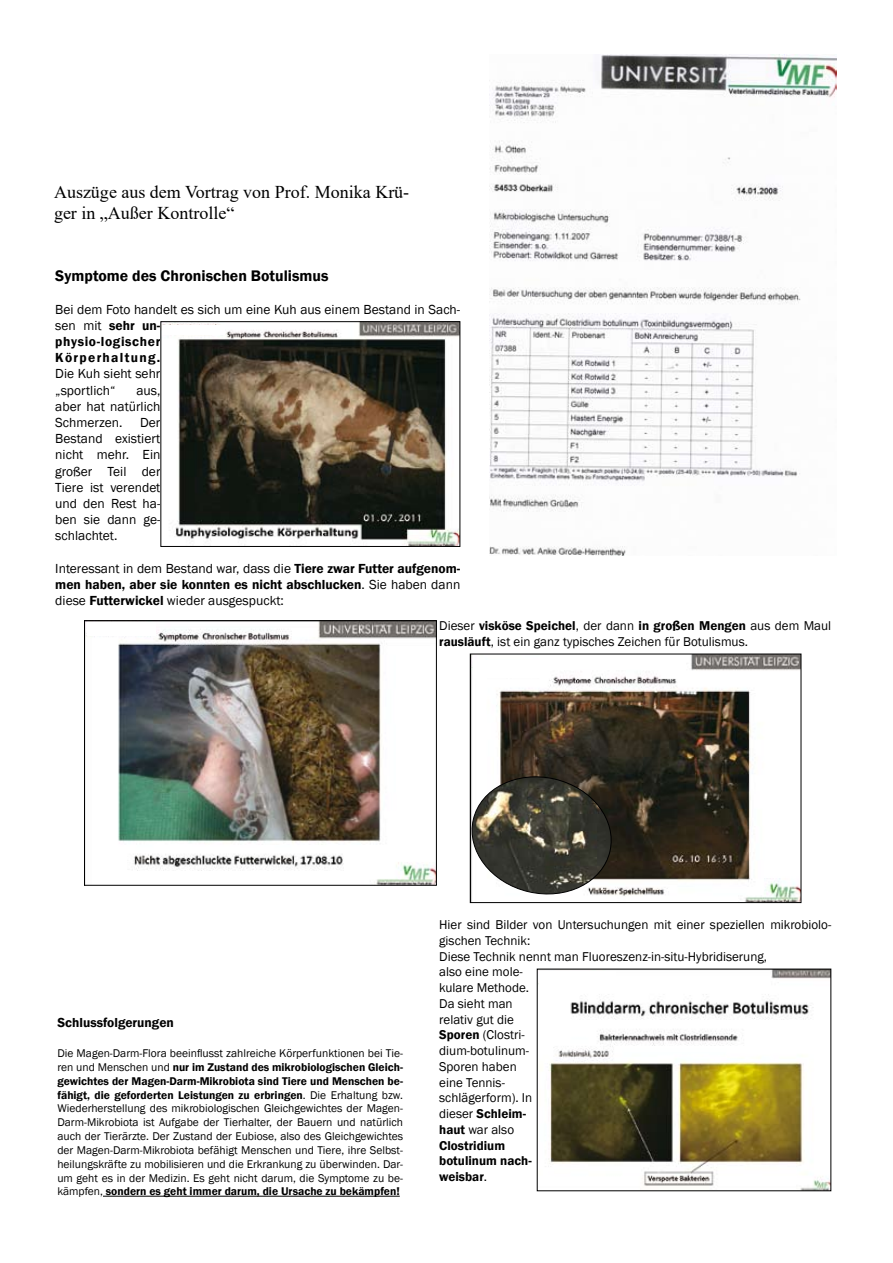
<style>
.page{position:relative;width:893px;height:1263px;background:#fff}
.page>*{position:absolute;margin:0;border:0;box-sizing:border-box;transform-origin:0 0}
.t1{font:18px/21.6px "Times New Roman";color:#000}
.t2{font:600 15.75px "Franklin Gothic";color:#000}
.t3{font:13.5px/16.2px "Franklin Gothic";color:#000}
.t4{font:600 13.5px/16.2px "Franklin Gothic";color:#000;text-align:justify}
.t5{font:13.2px/15.8px "Franklin Gothic";color:#000}
.t6{font:11.55px/13.8px "Franklin Gothic";color:#000;text-align:justify}
.s1{font-weight:600}
.s2{font-weight:400}
</style>
<div class="page">
<img style="left:86px;top:622px;width:349px;height:262px">
<div style="left:84px;top:620px;width:353px;height:266px;border:1px solid #000"></div>
<div style="left:87px;top:623px;width:68px;height:13px;background:#fff"></div>
<img style="left:162px;top:323px;width:296px;height:222px">
<div style="left:160px;top:321px;width:300px;height:226px;border:1px solid #000"></div>
<div style="left:162px;top:325px;width:63px;height:10px;background:#fff"></div>
<img style="left:549px;top:971px;width:280px;height:218px">
<div style="left:540px;top:972px;width:76px;height:17px;background:#fff"></div>
<img style="left:472px;top:656px;width:327px;height:245px">
<div style="left:470px;top:654px;width:331px;height:249px;border:1px solid #000"></div>
<div style="left:473px;top:660px;width:76px;height:17px;background:#fff"></div>
<svg style="left:469px;top:769px;width:149px;height:135px"></svg>
<hr style="left:103px;top:1196px;width:297px;height:1px;background:#000">
<img style="left:489px;top:54px;width:347px;height:502px">
<h1 class="t1" style="left:54px;top:180px;width:357px">Auszüge aus dem Vortrag von Prof. Monika Krü&shy;ger in „Außer Kontrolle“</h1>
<h2 class="t2" style="left:55px;top:266px;width:275px">Symptome des Chronischen Botulismus</h2>
<p class="t3" style="left:55px;top:301px;width:407px">Bei dem Foto handelt es sich um eine Kuh aus einem Bestand in Sach&shy;sen mit <span class="s1">sehr un-<br>physio-logischer<br>Körperhaltung.</span></p>
<p class="t3" style="left:55px;top:366px;width:107px">Die Kuh sieht sehr „sportlich“</p>
<p class="t3" style="left:55px;top:382px;width:107px;text-align:justify;text-indent:81px">aus, aber hat natürlich Schmerzen.</p>
<p class="t3" style="left:55px;top:415px;width:107px;text-align:justify;text-indent:85px">Der Bestand existiert nicht mehr. Ein großer Teil der Tiere ist verendet und den Rest ha&shy;ben sie dann ge&shy;schlachtet.</p>
<p class="t4" style="left:55px;top:560px;width:407px"><span class="s2">Interessant in dem Bestand war, dass die</span> Tiere zwar Futter aufgenom&shy;men haben, aber sie konnten es nicht abschlucken<span class="s2">. Sie haben dann diese</span> Futterwickel <span class="s2">wieder ausgespuckt:</span></p>
<p class="t5" style="left:439px;top:618px;width:394px">Dieser <span class="s1">visköse Speichel</span>, der dann <span class="s1">in großen Mengen</span> aus dem Maul <span class="s1">rausläuft</span>, ist ein ganz typisches Zeichen für Botulismus.</p>
<p class="t4" style="left:57px;top:1015px;width:118px">Schlussfolgerungen</p>
<p class="t6" style="left:57px;top:1046px;width:347px">Die Magen-Darm-Flora beeinflusst zahlreiche Körperfunktionen bei Tie&shy;ren und Menschen und <span class="s1">nur im Zustand des mikrobiologischen Gleich&shy;gewichtes der Magen-Darm-Mikrobiota sind Tiere und Menschen be&shy;fähigt, die geforderten Leistungen zu erbringen</span>. Die Erhaltung bzw.<br>Wiederherstellung des mikrobiologischen Gleichgewichtes der Magen-Darm-Mikrobiota ist Aufgabe der Tierhalter, der Bauern und natürlich auch der Tierärzte. Der Zustand der Eubiose, also des Gleichgewichtes der Magen-Darm-Mikrobiota befähigt Menschen und Tiere, ihre Selbst&shy;heilungskräfte zu mobilisieren und die Erkrankung zu überwinden. Dar&shy;um geht es in der Medizin. Es geht nicht darum, die Symptome zu be&shy;kämpfen, <span class="s1">sondern es geht immer darum, die Ursache zu bekämpfen!</span></p>
<p class="t5" style="left:439px;top:917px;width:394px">Hier sind Bilder von Untersuchungen mit einer speziellen mikrobiolo&shy;gischen Technik:<br>Diese Technik nennt man Fluoreszenz-in-situ-Hybridiserung,<br>also eine mole-<br>kulare Methode.<br>Da sieht man<br>relativ gut die<br><span class="s1">Sporen</span> (Clostri-<br>dium-botulinum-<br>Sporen haben<br>eine Tennis-<br>schlägerform). In<br>dieser <span class="s1">Schleim-<br>haut</span> war also<br><span class="s1">Clostridium<br>botulinum nach-<br>weisbar</span>.</p>
</div>
